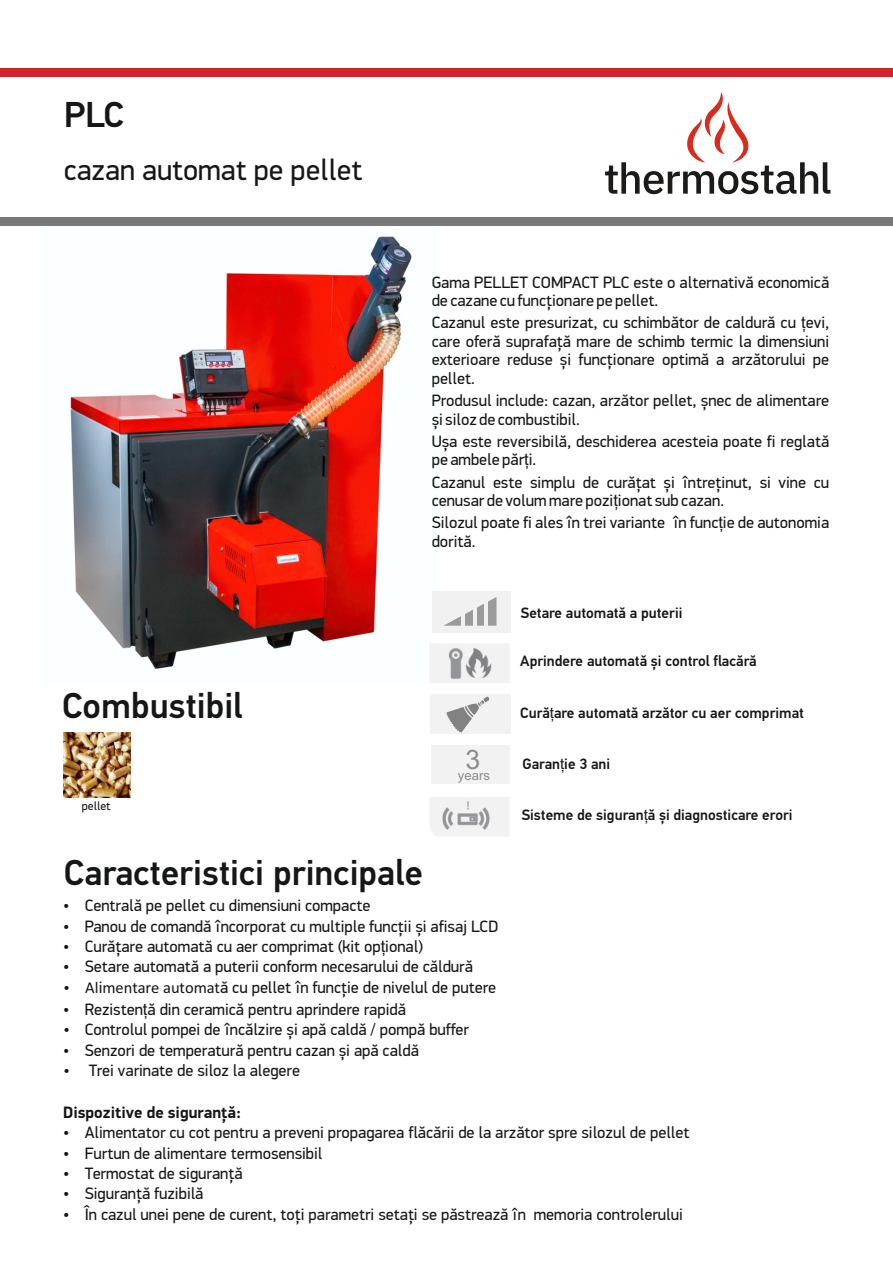
<style>
.page{position:relative;width:893px;height:1263px;background:#fff}
.page>*{position:absolute;margin:0;border:0;box-sizing:border-box;transform-origin:0 0}
.t1{font:500 36px "PF Din Text Pro";color:#151616}
.t2{font:30px "PF Din Display Pro";color:#151616}
.t3{font:26.85px "Arial";color:#8c8c8c}
.t4{font:16.5px/18.5px "PF Din Display Pro";color:#151616}
.t5{font:700 16.5px "PF Din Display Pro";color:#151616}
.t6{font:500 15px "PF Din Text Pro";color:#151616}
.t7{font:13.2px "Arial";color:#8c8c8c}
.t8{font:12px "PF Din Display Pro";color:#151616}
.s1{font-family:"Arial"}
.s2{font-family:"Arial";font-weight:400}
.s3{font-family:"Calibri"}
</style>
<div class="page">
<img style="left:43px;top:225px;width:397px;height:444px">
<div style="left:0;top:68px;width:893px;height:9px;background:#d2232a"></div>
<div style="left:0;top:217px;width:893px;height:8px;background:#787878"></div>
<img style="left:430px;top:797px;width:79px;height:39px">
<img style="left:428px;top:642px;width:81px;height:41px">
<div style="left:432px;top:591px;width:79px;height:42px;background:#f1f1f1"></div>
<svg style="left:444px;top:597px;width:52px;height:29px"></svg>
<hr style="left:461px;top:591px;width:4px;height:42px;background:#f1f1f1">
<hr style="left:473px;top:591px;width:4px;height:42px;background:#f1f1f1">
<hr style="left:485px;top:591px;width:3px;height:42px;background:#f1f1f1">
<div style="left:430px;top:694px;width:81px;height:40px;background:#f2f2f2"></div>
<svg style="left:446px;top:696px;width:43px;height:37px"></svg>
<div style="left:432px;top:745px;width:78px;height:39px;background:#f2f2f2"></div>
<img style="left:64px;top:732px;width:66px;height:65px">
<svg style="left:605px;top:92px;width:225px;height:102px"></svg>
<h1 class="t1" style="left:64px;top:100px;width:62px">PLC</h1>
<h2 class="t2" style="left:64px;top:158px;width:300px">cazan automat pe pellet</h2>
<p class="t4" style="left:432px;top:274px;width:399px">Gama PELLET COMPACT PLC este o alternativă economică de cazane cu funcţionare pe pellet.</p>
<p class="t4" style="left:432px;top:315px;width:399px;text-align:justify">Cazanul este presurizat, cu schimbător de caldură cu <span class="s1">ț</span>evi, care oferă suprafaţă mare de schimb termic la dimensiuni exterioare reduse și funcţionare optimă a arzătorului pe pellet.</p>
<p class="t4" style="left:432px;top:393px;width:399px">Produsul include: cazan, arzător pellet, șnec de alimentare și siloz de combustibil.</p>
<p class="t4" style="left:432px;top:433px;width:399px">Ușa este reversibilă, deschiderea acesteia poate fi reglată pe ambele păr<span class="s1">ț</span>i.</p>
<p class="t4" style="left:432px;top:474px;width:399px">Cazanul este simplu de curăţat și întreţinut, si vine cu cenusar de volum mare pozi<span class="s1">ț</span>ionat sub cazan.</p>
<p class="t4" style="left:432px;top:515px;width:399px">Silozul poate fi ales în trei variante în func<span class="s1">ț</span>ie de autonomia dorită.</p>
<h1 class="t1" style="left:62px;top:691px;width:182px">Combustibil</h1>
<p class="t8" style="left:82px;top:801px;width:30px">pellet</p>
<h1 class="t1" style="left:64px;top:858px;width:361px">Caracteristici principale</h1>
<p class="t4" style="left:85px;top:898px;width:287px">Centrală pe pellet cu dimensiuni compacte</p>
<p class="t6" style="left:521px;top:606px;width:163px">Setare automată a puterii</p>
<p class="t6" style="left:520px;top:654px;width:238px">Aprindere automată și control flacără</p>
<p class="t6" style="left:520px;top:707px;width:285px">Cură<span class="s2">ț</span>are automată arzător cu aer comprimat</p>
<h3 class="t3" style="left:465px;top:749px;width:16px">3</h3>
<p class="t6" style="left:522px;top:757px;width:89px">Garan<span class="s2">ț</span>ie 3 ani</p>
<p class="t7" style="left:458px;top:770px;width:33px">years</p>
<p class="t6" style="left:522px;top:809px;width:272px">Sisteme de siguran<span class="s2">ț</span>ă și diagnosticare erori</p>
<p class="t4" style="left:85px;top:918px;width:415px">Panou de comandă încorporat cu multiple funcţii și afisaj LCD</p>
<p class="t4" style="left:85px;top:938px;width:340px">Curăţare automată cu aer comprimat (kit op<span class="s1">ț</span>ional)</p>
<p class="t4" style="left:85px;top:959px;width:390px">Setare automată a puterii conform necesarului de căldură</p>
<p class="t4" style="left:85px;top:980px;width:413px"><span class="s3">Al</span>i<span class="s3">mentare automat</span>ă cu pellet în funcţie de nivelul de putere</p>
<p class="t4" style="left:85px;top:1022px;width:386px">Controlul pompei de încălzire și apă caldă / pompă buffer</p>
<p class="t4" style="left:89px;top:1063px;width:213px">Trei varinate de siloz la alegere</p>
<p class="t4" style="left:85px;top:1001px;width:323px">Rezisten<span class="s1">ț</span>ă din ceramică pentru aprindere rapidă</p>
<p class="t4" style="left:85px;top:1042px;width:336px">Senzori de temperatură pentru cazan și apă caldă</p>
<p class="t5" style="left:63px;top:1105px;width:179px">Dispozitive de siguranţă:</p>
<p class="t4" style="left:85px;top:1125px;width:606px">Alimentator cu cot pentru a preveni propagarea flăcării de la arzător spre silozul de pellet</p>
<p class="t4" style="left:85px;top:1145px;width:239px">Furtun de alimentare termosensibil</p>
<p class="t4" style="left:85px;top:1186px;width:120px">Siguranţă fuzibilă</p>
<p class="t4" style="left:85px;top:1165px;width:159px">Termostat de siguranţă</p>
<p class="t4" style="left:85px;top:1206px;width:600px">În cazul unei pene de curent, toţi parametri setaţi se păstrează în memoria controlerului</p>
</div>
